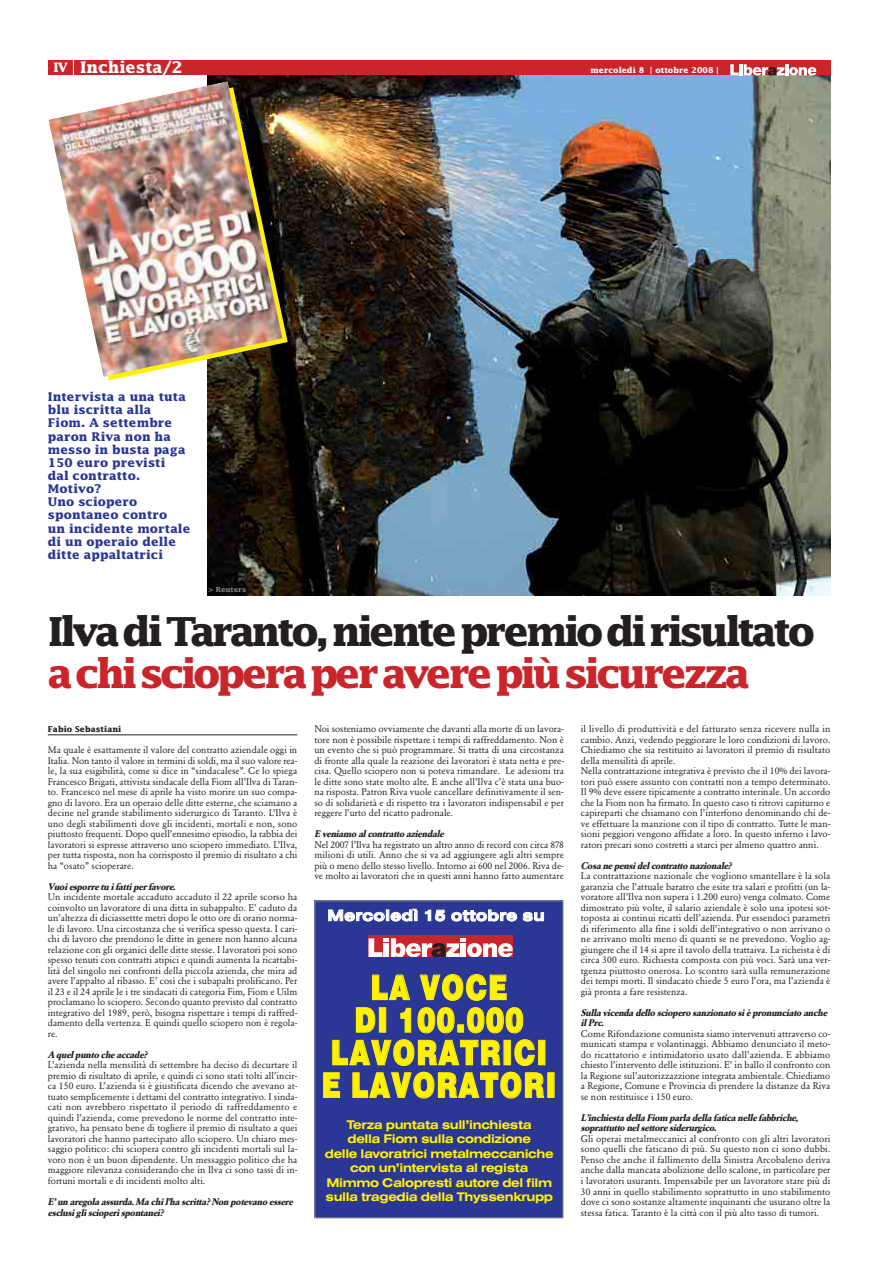
<style>
.page{position:relative;width:879px;height:1276px;background:#fff}
.page>*{position:absolute;margin:0;border:0;box-sizing:border-box;transform-origin:0 0}
.t1{font:700 40px "Lucida Std";letter-spacing:-.085em;color:#231f20}
.t2{font:700 40px "Lucida Std";letter-spacing:-.085em;color:#c9252b}
.t3{font:900 34.1px/32.6px "Swiss 721 BT";letter-spacing:.06em;color:#fff200;text-align:center;scale:.79 1}
.t4{font:700 16px "Lucida Std";color:#fff}
.t5{font:700 expanded 15px "Swiss 721 BT";letter-spacing:.025em;color:#fff}
.t6{font:700 12px/13.1px "Lucida Std";letter-spacing:.01em;color:#2b3795}
.t7{font:700 expanded 12px/14.4px "Swiss 721 BT";letter-spacing:-.03em;color:#fff200;text-align:center}
.t8{font:9.5px/10.5px "Garamond BE";letter-spacing:.005em;color:#231f20;text-align:justify}
.t9{font:italic 700 9.5px/10.5px "Garamond BE";letter-spacing:-.01em;color:#231f20}
.t10{font:700 8px "Lucida Std";color:#fff}
.t11{font:700 8px "Lucida Std";letter-spacing:.005em;color:#231f20}
.t12{font:700 7px "Lucida Std";color:#808284}
.s1{font-size:13px}
</style>
<div class="page">
<hr style="left:48px;top:734px;width:249px;height:1px;background:#231f20">
<img style="left:208px;top:75px;width:622px;height:521px">
<div style="left:48px;top:61px;width:782px;height:14px;background:#c9252b"></div>
<svg style="left:730px;top:64px;width:86px;height:11px"></svg>
<svg style="left:73px;top:60px;width:1px;height:15px"></svg>
<div style="left:315px;top:901px;width:248px;height:317px;background:#2b3795"></div>
<div style="left:314px;top:900px;width:249px;height:318px;border:1px solid #939598"></div>
<div style="left:368px;top:936px;width:144px;height:21px;background:#c9252b"></div>
<svg style="left:368px;top:938px;width:144px;height:19px"></svg>
<svg style="left:108px;top:87px;width:180px;height:293px;background:#504a36"></svg>
<img style="left:49px;top:82px;width:233px;height:295px">
<h3 class="t4" style="left:53px;top:61px;width:131px"><span class="s1">IV</span> Inchiesta/2</h3>
<p class="t10" style="left:590px;top:67px;width:129px">mercoledì 8 | ottobre 2008 |</p>
<p class="t6" style="left:48px;top:391px;width:144px">Intervista a una tuta blu iscritta alla<br>Fiom. A settembre paron Riva non ha messo in busta paga<br>150 euro previsti<br>dal contratto.<br>Motivo?<br>Uno sciopero spontaneo contro<br>un incidente mortale di un operaio delle ditte appaltatrici</p>
<p class="t12" style="left:209px;top:586px;width:39px">&gt; Reuters</p>
<h1 class="t1" style="left:48px;top:615px;width:769px">Ilva di Taranto, niente premio di risultato</h1>
<h1 class="t2" style="left:48px;top:657px;width:703px">a chi sciopera per avere più sicurezza</h1>
<p class="t11" style="left:48px;top:726px;width:75px">Fabio Sebastiani</p>
<p class="t8" style="left:48px;top:745px;width:251px">Ma quale è esattamente il valore del contratto aziendale oggi in Italia. Non tanto il valore in termini di soldi, ma il suo valore rea&shy;le, la sua esigibilità, come si dice in “sindacalese”. Ce lo spiega Francesco Brigati, attivista sindacale della Fiom all’Ilva di Taran&shy;to. Francesco nel mese di aprile ha visto morire un suo compa&shy;gno di lavoro. Era un operaio delle ditte esterne, che sciamano a decine nel grande stabilimento siderurgico di Taranto. L’Ilva è uno degli stabilimenti dove gli incidenti, mortali e non, sono piuttosto frequenti. Dopo quell’ennesimo episodio, la rabbia dei lavoratori si espresse attraverso uno sciopero immediato. L’Ilva, per tutta risposta, non ha corrisposto il premio di risultato a chi ha “osato” scioperare.</p>
<p class="t9" style="left:48px;top:882px;width:131px">Vuoiesp orre tu ifattip erfavore.</p>
<p class="t8" style="left:48px;top:892px;width:251px">Un incidente mortale accaduto accaduto il 22 aprile scorso ha coinvolto un lavoratore di una ditta in subappalto. E’ caduto da un’altezza di diciassettte metri dopo le otto ore di orario norma&shy;le di lavoro. Una circostanza che si verifica spesso questa. I cari&shy;chi di lavoro che prendono le ditte in genere non hanno alcuna relazione con gli organici delle ditte stesse. I lavoratori poi sono spesso tenuti con contratti atipici e quindi aumenta la ricattabi&shy;lità del singolo nei confronti della piccola azienda, che mira ad avere l’appalto al ribasso. E’ così che i subapalti prolificano. Per il 23 e il 24 aprile le i tre sindacati di categoria Fim, Fiom e Uilm proclamano lo sciopero. Secondo quanto previsto dal contratto integrativo del 1989, però, bisogna rispettare i tempi di raffred&shy;damento della vertenza. E quindi quello sciopero non è regola&shy;re.</p>
<p class="t9" style="left:48px;top:1050px;width:101px">A quel punto che accade?</p>
<p class="t8" style="left:48px;top:1060px;width:251px">L’azienda nella mensilità di settembre ha deciso di decurtare il premio di risultato di aprile, e quindi ci sono stati tolti all’incir&shy;ca 150 euro. L’azienda si è giustificata dicendo che avevano at&shy;tuato semplicemente i dettami del contratto integrativo. I sinda&shy;cati non avrebbero rispettato il periodo di raffreddamento e quindi l’azienda, come prevedono le norme del contratto inte&shy;grativo, ha pensato bene di togliere il premio di risultato a quei lavoratori che hanno partecipato allo sciopero. Un chiaro mes&shy;saggio politico: chi sciopera contro gli incidenti mortali sul la&shy;voro non è un buon dipendente. Un messaggio politico che ha maggiore rilevanza considerando che in Ilva ci sono tassi di in&shy;fortuni mortali e di incidenti molto alti.</p>
<p class="t9" style="left:48px;top:1197px;width:249px">E’un aregola assurda.Ma chil’ha scritta? Non potevano essere esclusigliscioperispontanei?</p>
<p class="t8" style="left:314px;top:724px;width:251px">Noi sosteniamo ovviamente che davanti alla morte di un lavora&shy;tore non è possibile rispettare i tempi di raffreddamento. Non è un evento che si può programmare. Si tratta di una circostanza di fronte alla quale la reazione dei lavoratori è stata netta e pre&shy;cisa. Quello sciopero non si poteva rimandare. Le adesioni tra le ditte sono state molto alte. E anche all’Ilva c’è stata una buo&shy;na risposta. Patron Riva vuole cancellare definitivamente il sen&shy;so di solidarietà e di rispetto tra i lavoratori indispensabil e per reggere l’urto del ricatto padronale.</p>
<p class="t9" style="left:314px;top:829px;width:133px">E veniamo al contratto aziendale</p>
<p class="t8" style="left:314px;top:840px;width:251px">Nel 2007 l’Ilva ha registrato un altro anno di record con circa 878 milioni di utili. Anno che si va ad aggiungere agli altri sempre più o meno dello stesso livello. Intorno ai 600 nel 2006. Riva de&shy;ve molto ai lavoratori che in questi anni hanno fatto aumentare</p>
<h3 class="t5" style="left:327px;top:909px;width:219px">Mercoledì 15 ottobre su</h3>
<h2 class="t3" style="left:322px;top:974px;width:298px">LA VOCE<br>DI 100.000<br>LAVORATRICI<br>E LAVORATORI</h2>
<p class="t7" style="left:325px;top:1118px;width:230px">Terza puntata sull’inchiesta<br>della Fiom sulla condizione<br>delle lavoratrici metalmeccaniche con un’intervista al regista<br>Mimmo Calopresti autore del film sulla tragedia della Thyssenkrupp</p>
<p class="t8" style="left:581px;top:724px;width:251px;text-align:left">il livello di produttività e del fatturato senza ricevere nulla in cambio. Anzi, vedendo peggiorare le loro condizioni di lavoro.<br>Chiediamo che sia restituito ai lavoratori il premio di risultato della mensilità di aprile.<br>Nella contrattazione integrativa è previsto che il 10% dei lavora&shy;tori può essere assunto con contratti non a tempo determinato.<br>Il 9% deve essere tipicamente a contratto interinale. Un accordo che la Fiom non ha firmato. In questo caso ti ritrovi capiturno e capireparti che chiamano con l’interfono denominando chi de&shy;ve effettuare la manzione con il tipo di contratto. Tutte le man&shy;sioni peggiori vengono affidate a loro. In questo inferno i lavo&shy;ratori precari sono costretti a starci per almeno quattro anni.</p>
<p class="t9" style="left:581px;top:861px;width:152px">Cosa ne pensidel contratto nazionale?</p>
<p class="t8" style="left:581px;top:871px;width:251px">La contrattazione nazionale che vogliono smantellare è la sola garanzia che l’attuale baratro che esite tra salari e profitti (un la&shy;voratore all’Ilva non supera i 1.200 euro) venga colmato. Come dimostrato più volte, il salario aziendale è solo una ipotesi sot&shy;toposta ai continui ricatti dell’azienda. Pur essendoci parametri di riferimento alla fine i soldi dell’integrativo o non arrivano o ne arrivano molti meno di quanti se ne prevedono. Voglio ag&shy;giungere che il 14 si apre il tavolo della trattaiva. La richeista è di circa 300 euro. Richiesta composta con più voci. Sarà una ver&shy;tgenza piuttosto onerosa. Lo scontro sarà sulla remunerazione dei tempi morti. Il sindacato chiede 5 euro l’ora, ma l’azienda è già pronta a fare resistenza.</p>
<p class="t9" style="left:581px;top:1008px;width:250px">Sulla vicenda dello sciop ero sanzionato siè pronunciato anche il Prc.</p>
<p class="t8" style="left:581px;top:1029px;width:251px">Come Rifondazione comunista siamo intervenuti attraverso co&shy;municati stampa e volantinaggi. Abbiamo denunciato il meto&shy;do ricattatorio e intimidatorio usato dall’azienda. E abbiamo chiesto l’intervento delle istituzioni. E’ in ballo il confronto con la Regione sul’autorizzazzione integrata ambientale. Chiediamo a Regione, Comune e Provincia di prendere la distanze da Riva se non restituisce i 150 euro.</p>
<p class="t9" style="left:581px;top:1113px;width:220px">L’inchiesta della Fiom p arla della fatica nelle fabbriche, soprattutto nel settore siderurgico.</p>
<p class="t8" style="left:581px;top:1134px;width:251px">Gli operai metalmeccanici al confronto con gli altri lavoratori sono quelli che faticano di più. Su questo non ci sono dubbi.<br>Penso che anche il fallimento della Sinistra Arcobaleno deriva anche dalla mancata abolizione dello scalone, in particolare per i lavoratori usuranti. Impensabile per un lavoratore stare più di 30 anni in quello stabilimento soprattutto in uno stabilimento dove ci sono sostanze altamente inquinanti che usurano oltre la stessa fatica. Taranto è la città con il più alto tasso di tumori.</p>
</div>
